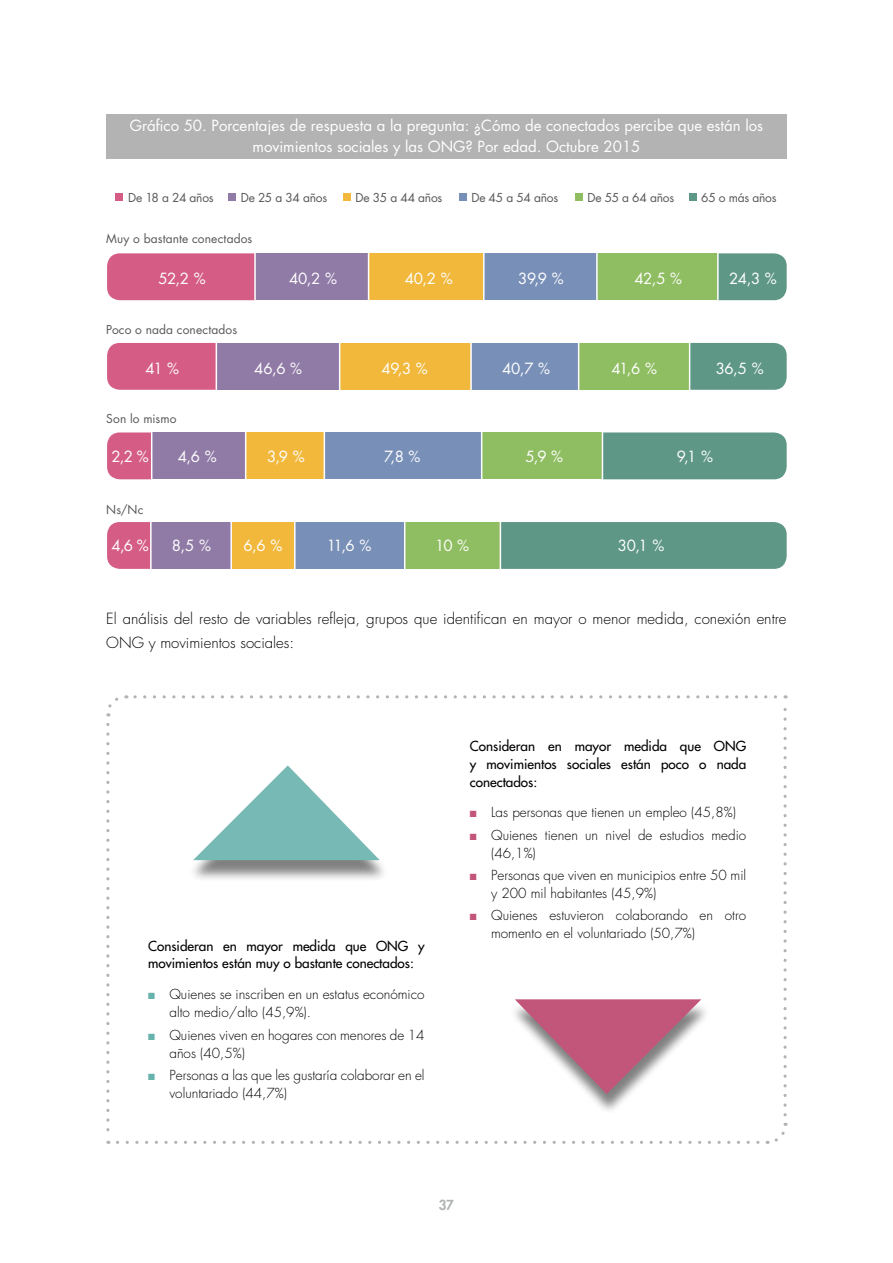
<style>
.page{position:relative;width:893px;height:1263px;background:#fff}
.page>*{position:absolute;margin:0;border:0;box-sizing:border-box;transform-origin:0 0}
.t1{font:15px/21px "Futura";color:#fff;text-align:center}
.t2{font:300 15px/24px "Futura";color:#000}
.t3{font:300 13.5px/18px "Futura";color:#000}
.t4{font:13.5px/18px "Futura";color:#000}
.t5{font:800 13.5px "Futura";color:#b1b3b4}
.t6{font:12px "Futura";letter-spacing:-.02em;color:#58585a}
.t7{font:12px "Futura";letter-spacing:.005em;color:#58585a}
.s1{color:#68b2ad}
.s2{color:#c2557a}
</style>
<div class="page">
<div style="left:106px;top:114px;width:681px;height:45px;background:#b4b3b3"></div>
<div style="left:509px;top:1003px;width:202px;height:112px;background:#000;opacity:.5"></div>
<svg style="left:515px;top:999px;width:186px;height:95px"></svg>
<div style="left:188px;top:770px;width:201px;height:112px;background:#000;opacity:.5"></div>
<svg style="left:193px;top:765px;width:187px;height:95px"></svg>
<svg style="left:106px;top:724px;width:3px;height:420px"></svg>
<svg style="left:117px;top:1123px;width:671px;height:21px"></svg>
<svg style="left:783px;top:695px;width:4px;height:420px"></svg>
<svg style="left:106px;top:695px;width:669px;height:21px"></svg>
<div style="left:107px;top:253px;width:147px;height:47px;background:#d55d85"></div>
<div style="left:255px;top:253px;width:115px;height:47px;background:#907aa6"></div>
<div style="left:369px;top:253px;width:114px;height:47px;background:#f1b83c"></div>
<div style="left:484px;top:253px;width:113px;height:47px;background:#788fb7"></div>
<div style="left:597px;top:253px;width:121px;height:47px;background:#8fbd61"></div>
<div style="left:719px;top:253px;width:68px;height:47px;background:#5e9786"></div>
<hr style="left:254px;top:252px;width:2px;height:48px;background:#fff">
<hr style="left:368px;top:252px;width:1px;height:48px;background:#fff">
<hr style="left:483px;top:252px;width:2px;height:48px;background:#fff">
<hr style="left:596px;top:252px;width:2px;height:48px;background:#fff">
<hr style="left:717px;top:252px;width:2px;height:48px;background:#fff">
<div style="left:107px;top:343px;width:109px;height:47px;background:#d55d85"></div>
<div style="left:216px;top:343px;width:124px;height:47px;background:#907aa6"></div>
<div style="left:340px;top:343px;width:131px;height:47px;background:#f1b83c"></div>
<div style="left:471px;top:343px;width:108px;height:47px;background:#788fb7"></div>
<div style="left:579px;top:343px;width:111px;height:47px;background:#8fbd61"></div>
<div style="left:690px;top:343px;width:97px;height:47px;background:#5e9786"></div>
<hr style="left:689px;top:342px;width:1px;height:48px;background:#fff">
<hr style="left:578px;top:342px;width:1px;height:48px;background:#fff">
<hr style="left:470px;top:342px;width:2px;height:48px;background:#fff">
<hr style="left:339px;top:342px;width:1px;height:48px;background:#fff">
<hr style="left:216px;top:342px;width:1px;height:48px;background:#fff">
<div style="left:107px;top:432px;width:44px;height:47px;background:#d55d85"></div>
<div style="left:151px;top:432px;width:95px;height:47px;background:#907aa6"></div>
<div style="left:246px;top:432px;width:78px;height:47px;background:#f1b83c"></div>
<div style="left:324px;top:432px;width:158px;height:47px;background:#788fb7"></div>
<div style="left:482px;top:432px;width:120px;height:47px;background:#8fbd61"></div>
<div style="left:603px;top:432px;width:184px;height:47px;background:#5e9786"></div>
<hr style="left:151px;top:431px;width:1px;height:48px;background:#fff">
<hr style="left:245px;top:431px;width:1px;height:48px;background:#fff">
<hr style="left:324px;top:431px;width:1px;height:48px;background:#fff">
<hr style="left:481px;top:431px;width:1px;height:48px;background:#fff">
<svg style="left:107px;top:522px;width:43px;height:47px;background:#d66389"></svg>
<div style="left:151px;top:522px;width:81px;height:47px;background:#907aa6"></div>
<div style="left:232px;top:522px;width:63px;height:47px;background:#f1b83c"></div>
<div style="left:295px;top:522px;width:110px;height:47px;background:#788fb7"></div>
<div style="left:405px;top:522px;width:95px;height:47px;background:#8fbd61"></div>
<div style="left:501px;top:522px;width:286px;height:47px;background:#5e9786"></div>
<hr style="left:404px;top:521px;width:1px;height:48px;background:#fff">
<hr style="left:294px;top:521px;width:2px;height:48px;background:#fff">
<hr style="left:230px;top:521px;width:2px;height:48px;background:#fff">
<hr style="left:150px;top:521px;width:2px;height:48px;background:#fff">
<div style="left:115px;top:193px;width:8px;height:8px;background:#d55d85"></div>
<div style="left:228px;top:193px;width:8px;height:8px;background:#907aa6"></div>
<div style="left:343px;top:193px;width:8px;height:8px;background:#f1b83c"></div>
<div style="left:459px;top:193px;width:8px;height:8px;background:#788fb7"></div>
<div style="left:575px;top:193px;width:8px;height:8px;background:#8fbd61"></div>
<div style="left:689px;top:193px;width:8px;height:8px;background:#5e9786"></div>
<p class="t1" style="left:130px;top:115px;width:635px">Gráfico 50. Porcentajes de respuesta a la pregunta: ¿Cómo de conectados percibe que están los movimientos sociales y las ONG? Por edad. Octubre 2015</p>
<p class="t6" style="left:128px;top:189px;width:87px">De 18 a 24 años</p>
<p class="t6" style="left:241px;top:189px;width:88px">De 25 a 34 años</p>
<p class="t6" style="left:356px;top:189px;width:88px">De 35 a 44 años</p>
<p class="t6" style="left:471px;top:189px;width:88px">De 45 a 54 años</p>
<p class="t6" style="left:587px;top:189px;width:88px">De 55 a 64 años</p>
<p class="t6" style="left:701px;top:189px;width:77px">65 o más años</p>
<p class="t7" style="left:106px;top:231px;width:148px">Muy o bastante conectados</p>
<p class="t1" style="left:159px;top:267px;width:49px">52,2 %</p>
<p class="t7" style="left:106px;top:321px;width:132px">Poco o nada conectados</p>
<p class="t1" style="left:289px;top:267px;width:49px">40,2 %</p>
<p class="t1" style="left:405px;top:267px;width:49px">40,2 %</p>
<p class="t1" style="left:518px;top:267px;width:47px">39,9 %</p>
<p class="t1" style="left:635px;top:267px;width:49px">42,5 %</p>
<p class="t1" style="left:729px;top:267px;width:49px">24,3 %</p>
<p class="t1" style="left:146px;top:357px;width:35px">41 %</p>
<p class="t7" style="left:106px;top:410px;width:72px">Son lo mismo</p>
<p class="t1" style="left:254px;top:357px;width:49px">46,6 %</p>
<p class="t1" style="left:382px;top:357px;width:48px">49,3 %</p>
<p class="t1" style="left:502px;top:357px;width:50px">40,7 %</p>
<p class="t1" style="left:611px;top:357px;width:47px">41,6 %</p>
<p class="t1" style="left:716px;top:357px;width:50px">36,5 %</p>
<p class="t1" style="left:112px;top:445px;width:39px">2,2 %</p>
<p class="t7" style="left:106px;top:501px;width:39px">Ns/Nc</p>
<p class="t1" style="left:178px;top:445px;width:40px">4,6 %</p>
<p class="t1" style="left:267px;top:445px;width:39px">3,9 %</p>
<p class="t1" style="left:384px;top:445px;width:38px">7,8 %</p>
<p class="t1" style="left:526px;top:445px;width:39px">5,9 %</p>
<p class="t1" style="left:677px;top:445px;width:38px">9,1 %</p>
<p class="t1" style="left:112px;top:535px;width:39px">4,6 %</p>
<p class="t1" style="left:172px;top:535px;width:41px">8,5 %</p>
<p class="t1" style="left:243px;top:535px;width:40px">6,6 %</p>
<p class="t1" style="left:327px;top:535px;width:46px">11,6 %</p>
<p class="t1" style="left:435px;top:535px;width:36px">10 %</p>
<p class="t1" style="left:618px;top:535px;width:48px">30,1 %</p>
<p class="t2" style="left:106px;top:606px;width:682px">El análisis del resto de variables refleja, grupos que identifican en mayor o menor medida, conexión entre<br>ONG y movimientos sociales:</p>
<p class="t4" style="left:148px;top:936px;width:278px">Consideran en mayor medida que ONG y movimientos están muy o bastante conectados:</p>
<p class="t3" style="left:169px;top:985px;width:257px;text-indent:-21px"><span class="s1">■</span> Quienes se inscriben en un estatus económico alto medio/alto (45,9%).</p>
<p class="t3" style="left:169px;top:1026px;width:257px;text-indent:-21px"><span class="s1">■</span> Quienes viven en hogares con menores de 14 años (40,5%)</p>
<p class="t3" style="left:169px;top:1066px;width:257px;text-indent:-21px"><span class="s1">■</span> Personas a las que les gustaría colaborar en el voluntariado (44,7%)</p>
<p class="t4" style="left:470px;top:736px;width:278px;text-align:justify">Consideran en mayor medida que ONG y movimientos sociales están poco o nada conectados:</p>
<p class="t3" style="left:470px;top:804px;width:267px"><span class="s2">■</span> Las personas que tienen un empleo (45,8%)</p>
<p class="t3" style="left:491px;top:826px;width:257px;text-indent:-21px"><span class="s2">■</span> Quienes tienen un nivel de estudios medio (46,1%)</p>
<p class="t3" style="left:491px;top:866px;width:257px;text-indent:-21px"><span class="s2">■</span> Personas que viven en municipios entre 50 mil y 200 mil habitantes (45,9%)</p>
<p class="t3" style="left:491px;top:906px;width:257px;text-indent:-21px"><span class="s2">■</span> Quienes estuvieron colaborando en otro momento en el voluntariado (50,7%)</p>
<p class="t5" style="left:439px;top:1195px;width:17px">37</p>
</div>
